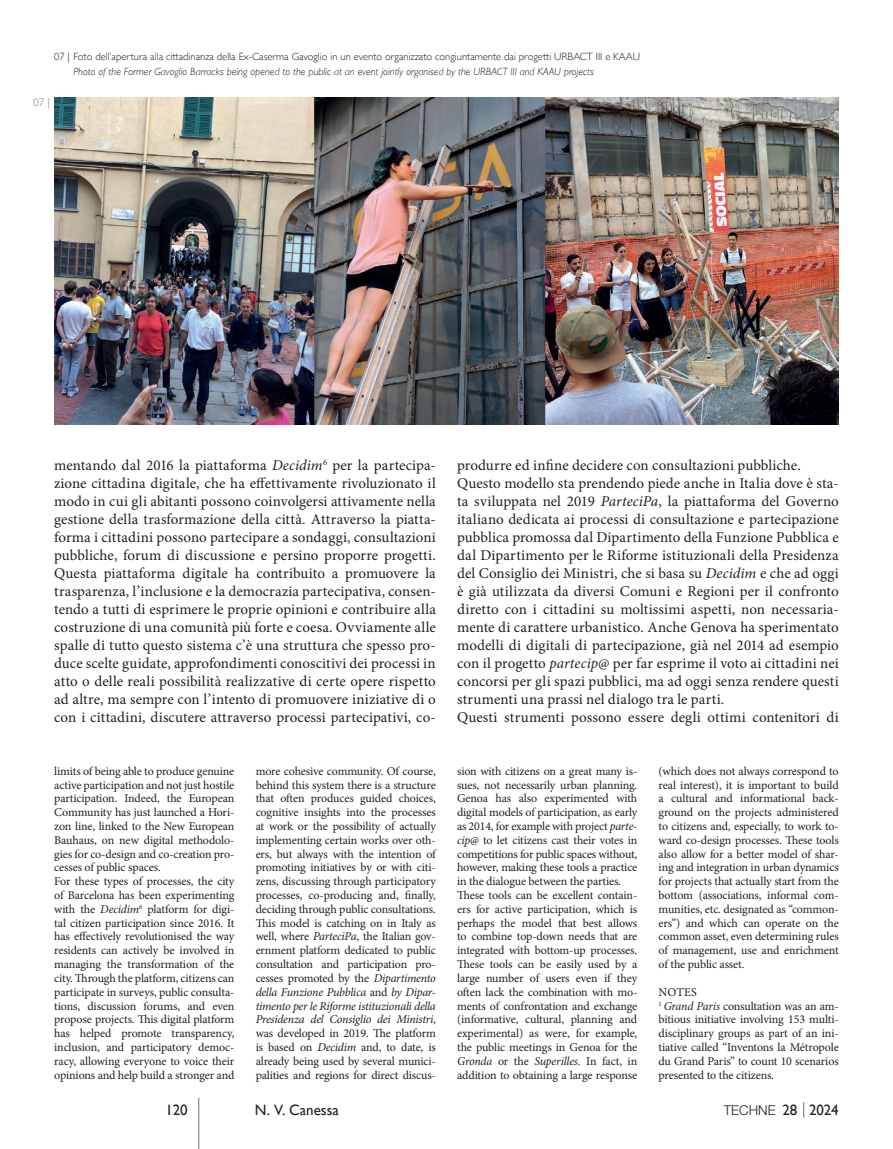
<style>
.page{position:relative;width:893px;height:1149px;background:#fff}
.page>*{position:absolute;margin:0;border:0;box-sizing:border-box;transform-origin:0 0}
.t1{font:15px/18px "Minion Pro";letter-spacing:.005em;color:#231f20;text-align:justify}
.t2{font:15px "Gill Sans";color:#231f20}
.t3{font:300 13.5px "Helvetica Neue LT Std";color:#231f20}
.t4{font:12px/13.8px "Minion Pro";letter-spacing:-.015em;color:#231f20}
.t5{font:300 11.25px "Gill Sans";color:#808285}
.t6{font:300 10.5px "Gill Sans";color:#231f20}
.t7{font:italic 300 10.5px "Gill Sans";color:#231f20}
.s1{font-style:italic}
.s2{font-family:"Gill Sans";font-weight:400;font-size:15px}
</style>
<div class="page">
<svg style="left:803px;top:1102px;width:1px;height:14px"></svg>
<hr style="left:198px;top:1097px;width:1px;height:51px;background:#6c6d70">
<img style="left:54px;top:98px;width:785px;height:326px">
<p class="t6" style="left:54px;top:49px;width:587px">07 | Foto dell’apertura alla cittadinanza della Ex-Caserma Gavoglio in un evento organizzato congiuntamente dai progetti URBACT III e KAAU</p>
<p class="t7" style="left:73px;top:66px;width:522px">Photo of the Former Gavoglio Barracks being opened to the public at an event jointly organised by the URBACT III and KAAU projects</p>
<p class="t5" style="left:33px;top:93px;width:18px">07 |</p>
<p class="t1" style="left:54px;top:455px;width:383px">mentando dal 2016 la piattaforma <span class="s1">Decidim</span><sup>6</sup> per la partecipa&shy;zione cittadina digitale, che ha effettivamente rivoluzionato il modo in cui gli abitanti possono coinvolgersi attivamente nella gestione della trasformazione della città. Attraverso la piatta&shy;forma i cittadini possono partecipare a sondaggi, consultazioni pubbliche, forum di discussione e persino proporre progetti.<br>Questa piattaforma digitale ha contribuito a promuovere la trasparenza, l’inclusione e la democrazia partecipativa, consen&shy;tendo a tutti di esprimere le proprie opinioni e contribuire alla costruzione di una comunità più forte e coesa. Ovviamente alle spalle di tutto questo sistema c’è una struttura che spesso pro&shy;duce scelte guidate, approfondimenti conoscitivi dei processi in atto o delle reali possibilità realizzative di certe opere rispetto ad altre, ma sempre con l’intento di promuovere iniziative di o con i cittadini, discutere attraverso processi partecipativi, co-</p>
<p class="t1" style="left:457px;top:455px;width:383px;text-align:left">produrre ed infine decidere con consultazioni pubbliche.<br>Questo modello sta prendendo piede anche in Italia dove è sta&shy;ta sviluppata nel 2019 <span class="s1">ParteciPa</span>, la piattaforma del Governo italiano dedicata ai processi di consultazione e partecipazione pubblica promossa dal Dipartimento della Funzione Pubblica e dal Dipartimento per le Riforme istituzionali della Presidenza del Consiglio dei Ministri, che si basa su <span class="s1">Decidim</span> e che ad oggi è già utilizzata da diversi Comuni e Regioni per il confronto diretto con i cittadini su moltissimi aspetti, non necessaria&shy;mente di carattere urbanistico. Anche Genova ha sperimentato modelli di digitali di partecipazione, già nel 2014 ad esempio con il progetto <span class="s1">partecip@</span> per far esprime il voto ai cittadini nei concorsi per gli spazi pubblici, ma ad oggi senza rendere questi strumenti una prassi nel dialogo tra le parti.<br>Questi strumenti possono essere degli ottimi contenitori di</p>
<p class="t4" style="left:54px;top:763px;width:182px">limits of being able to produce genuine active participation and not just hostile participation. Indeed, the European Community has just launched a Hori&shy;zon line, linked to the New European Bauhaus, on new digital methodolo&shy;gies for co-design and co-creation pro&shy;cesses of public spaces.<br>For these types of processes, the city of Barcelona has been experimenting with the <span class="s1">Decidim</span><sup>6</sup> platform for digi&shy;tal citizen participation since 2016. It has effectively revolutionised the way residents can actively be involved in managing the transformation of the city. Through the platform, citizens can participate in surveys, public consulta&shy;tions, discussion forums, and even propose projects. This digital platform has helped promote transparency, inclusion, and participatory democ&shy;racy, allowing everyone to voice their opinions and help build a stronger and</p>
<p class="t4" style="left:256px;top:763px;width:182px;text-align:justify">more cohesive community. Of course, behind this system there is a structure that often produces guided choices, cognitive insights into the processes at work or the possibility of actually implementing certain works over oth&shy;ers, but always with the intention of promoting initiatives by or with citi&shy;zens, discussing through participatory processes, co-producing and, finally, deciding through public consultations.<br>This model is catching on in Italy as well, where <span class="s1">ParteciPa</span>, the Italian gov&shy;ernment platform dedicated to public consultation and participation pro&shy;cesses promoted by the <span class="s1">Dipartimento della Funzione Pubblica</span> and <span class="s1">by Dipar&shy;timento per le Riforme istituzionali della Presidenza del Consiglio dei Ministri</span>, was developed in 2019. The platform is based on <span class="s1">Decidim</span> and, to date, is already being used by several munici&shy;palities and regions for direct discus-</p>
<p class="t4" style="left:457px;top:763px;width:182px">sion with citizens on a great many is&shy;sues, not necessarily urban planning.<br>Genoa has also experimented with digital models of participation, as early as 2014, for example with project <span class="s1">parte&shy;cip@</span> to let citizens cast their votes in competitions for public spaces without, however, making these tools a practice in the dialogue between the parties.<br>These tools can be excellent contain&shy;ers for active participation, which is perhaps the model that best allows to combine top-down needs that are integrated with bottom-up processes.<br>These tools can be easily used by a large number of users even if they often lack the combination with mo&shy;ments of confrontation and exchange (informative, cultural, planning and experimental) as were, for example, the public meetings in Genoa for the <span class="s1">Gronda</span> or the <span class="s1">Superilles</span>. In fact, in addition to obtaining a large response</p>
<p class="t4" style="left:659px;top:763px;width:182px;text-align:justify">(which does not always correspond to real interest), it is important to build a cultural and informational back&shy;ground on the projects administered to citizens and, especially, to work to&shy;ward co-design processes. These tools also allow for a better model of shar&shy;ing and integration in urban dynamics for projects that actually start from the bottom (associations, informal com&shy;munities, etc. designated as “common&shy;ers”) and which can operate on the common asset, even determining rules of management, use and enrichment of the public asset.</p>
<p class="t4" style="left:659px;top:984px;width:182px">NOTES<br><sup>1</sup> <span class="s1">Grand Paris</span> consultation was an am&shy;bitious initiative involving 153 multi&shy;disciplinary groups as part of an ini&shy;tiative called “Inventons la Métropole du Grand Paris” to count 10 scenarios presented to the citizens.</p>
<p class="t2" style="left:166px;top:1100px;width:24px">120</p>
<p class="t2" style="left:255px;top:1100px;width:86px">N. V. Canessa</p>
<p class="t3" style="left:724px;top:1101px;width:117px">TECHNE <span class="s2">28 2024</span></p>
</div>
